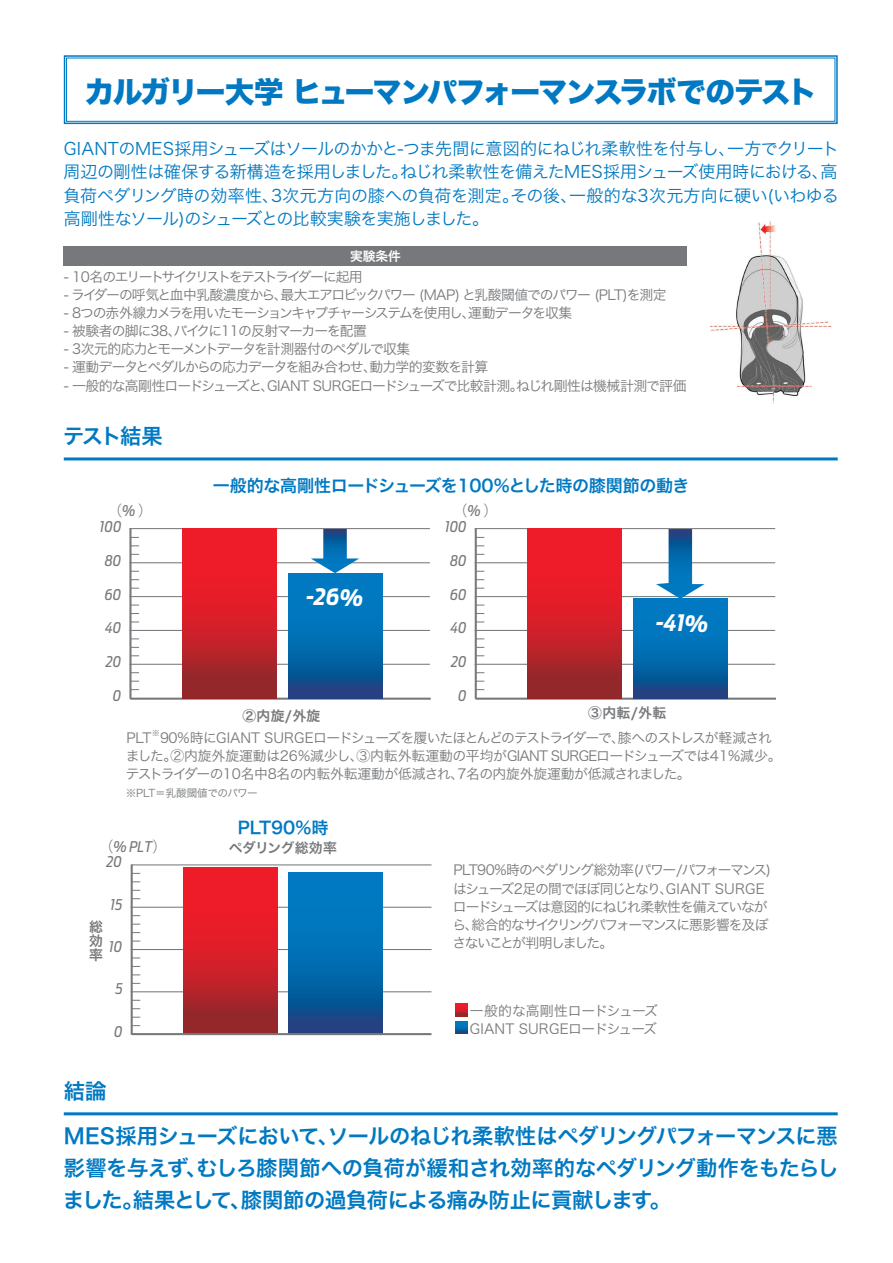
<style>
.page{position:relative;width:893px;height:1263px;background:#fff}
.page>*{position:absolute;margin:0;border:0;box-sizing:border-box;transform-origin:0 0}
.t1{font:29.7px "Hira Kaku Std W8";letter-spacing:-.065em;color:#0079c2}
.t2{font:22.5px "Ride Life Performance";color:#fff}
.t3{font:21.3px/45px "Hira Kaku Pro W6";letter-spacing:-.03em;color:#0079c2}
.t4{font:16.95px/23.4px "Hira Kaku Pro W3";letter-spacing:-.03em;color:#0079c2;text-align:justify}
.t5{font:16.95px "Hira Kaku Pro W6";letter-spacing:-.02em;color:#0079c2}
.t6{font:14.7px "Ride Life Performance LT";color:#76787b}
.t7{font:14.7px "Koz Go Pro";color:#76787b}
.t8{font:13.8px/18.1px "Hira Kaku Pro W3";letter-spacing:-.095em;color:#76787b}
.t9{font:13.8px/18.1px "Hira Kaku Pro W3";letter-spacing:-.04em;color:#76787b}
.t10{font:13.8px "Hira Kaku Pro W3";letter-spacing:-.065em;color:#76787b}
.t11{font:13.8px "Hira Kaku Pro W3";letter-spacing:-.085em;color:#76787b}
.t12{font:13.8px/18.3px "Hira Kaku Pro W3";letter-spacing:-.005em;color:#76787b}
.t13{font:13.8px "Hira Kaku Pro W3";letter-spacing:-.135em;color:#76787b}
.t14{font:13.8px/14.1px "Hira Kaku Pro W6";letter-spacing:.025em;color:#76787b;text-align:justify}
.t15{font:13.8px "Hira Kaku Pro W6";letter-spacing:-.045em;color:#76787b}
.t16{font:12.75px "Hira Kaku Pro W6";color:#fff}
.t17{font:10.65px "Hira Kaku Pro W3";letter-spacing:-.05em;color:#76787b}
.t18{font:8.1px "Hira Kaku Pro W3";color:#76787b}
.s1{font-family:"Ride Life Performance LT"}
.s2{font-family:"Koz Go Pro"}
</style>
<div class="page">
<img style="left:710px;top:221px;width:121px;height:182px">
<hr style="left:64px;top:1112px;width:774px;height:3px;background:#0079c2">
<div style="left:64px;top:247px;width:623px;height:19px;background:#76787b"></div>
<hr style="left:64px;top:457px;width:774px;height:3px;background:#0079c2">
<hr style="left:130px;top:698px;width:301px;height:2px;background:#76787b">
<hr style="left:129px;top:528px;width:3px;height:171px;background:#76787b">
<hr style="left:129px;top:664px;width:301px;height:1px;background:#76787b">
<hr style="left:129px;top:630px;width:301px;height:1px;background:#76787b">
<hr style="left:129px;top:596px;width:301px;height:1px;background:#76787b">
<hr style="left:129px;top:562px;width:301px;height:1px;background:#76787b">
<hr style="left:129px;top:528px;width:301px;height:1px;background:#76787b">
<svg style="left:182px;top:529px;width:94px;height:170px;background:#ce1f29"></svg>
<svg style="left:288px;top:573px;width:94px;height:126px;background:#0568ac"></svg>
<svg style="left:311px;top:529px;width:48px;height:44px"></svg>
<hr style="left:475px;top:698px;width:301px;height:2px;background:#76787b">
<hr style="left:475px;top:528px;width:2px;height:171px;background:#76787b">
<hr style="left:475px;top:664px;width:300px;height:1px;background:#76787b">
<hr style="left:475px;top:630px;width:300px;height:1px;background:#76787b">
<hr style="left:475px;top:596px;width:300px;height:1px;background:#76787b">
<hr style="left:475px;top:562px;width:300px;height:1px;background:#76787b">
<hr style="left:475px;top:528px;width:300px;height:1px;background:#76787b">
<svg style="left:528px;top:529px;width:94px;height:170px;background:#ce1f29"></svg>
<svg style="left:633px;top:599px;width:94px;height:100px;background:#0568ac"></svg>
<svg style="left:656px;top:529px;width:49px;height:70px"></svg>
<svg style="left:63px;top:55px;width:775px;height:70px"></svg>
<div style="left:66px;top:58px;width:769px;height:64px;border:1px solid #0079c2"></div>
<svg style="left:455px;top:1003px;width:12px;height:30px"></svg>
<hr style="left:131px;top:864px;width:2px;height:171px;background:#76787b">
<hr style="left:131px;top:991px;width:300px;height:1px;background:#76787b">
<hr style="left:131px;top:949px;width:300px;height:1px;background:#76787b">
<hr style="left:131px;top:907px;width:300px;height:1px;background:#76787b">
<hr style="left:132px;top:864px;width:299px;height:1px;background:#76787b">
<svg style="left:183px;top:867px;width:94px;height:166px;background:#cf1f29"></svg>
<svg style="left:289px;top:872px;width:94px;height:161px;background:#0568ac"></svg>
<hr style="left:132px;top:1033px;width:299px;height:2px;background:#76787b">
<h1 class="t1" style="left:85px;top:75px;width:734px">カルガリー大学 ヒューマンパフォーマンスラボでのテスト</h1>
<p class="t4" style="left:63px;top:136px;width:777px">GIANTのMES採用シューズはソールのかかと-つま先間に意図的にねじれ柔軟性を付与し、一方でクリート周辺の剛性は確保する新構造を採用しました。ねじれ柔軟性を備えたMES採用シューズ使用時における、高負荷ペダリング時の効率性、3次元方向の膝への負荷を測定。その後、一般的な3次元方向に硬い(いわゆる高剛性なソール)のシューズとの比較実験を実施しました。</p>
<p class="t16" style="left:350px;top:245px;width:52px">実験条件</p>
<p class="t13" style="left:64px;top:265px;width:300px">- 10名のエリートサイクリストをテストライダーに起用</p>
<p class="t11" style="left:64px;top:283px;width:604px">- ライダーの呼気と血中乳酸濃度から、最大エアロビックパワー (MAP) と乳酸閾値でのパワー (PLT)を測定</p>
<p class="t8" style="left:64px;top:303px;width:510px">- 8つの赤外線カメラを用いたモーションキャプチャーシステムを使用し、運動データを収集</p>
<p class="t10" style="left:64px;top:319px;width:305px">- 被験者の脚に38、バイクに11の反射マーカーを配置</p>
<p class="t10" style="left:64px;top:337px;width:348px">- 3次元的応力とモーメントデータを計測器付のペダルで収集</p>
<p class="t10" style="left:64px;top:355px;width:426px">- 運動データとペダルからの応力データを組み合わせ、動力学的変数を計算</p>
<p class="t10" style="left:64px;top:373px;width:624px">- 一般的な高剛性ロードシューズと、GIANT SURGEロードシューズで比較計測。ねじれ剛性は機械計測で評価</p>
<p class="t3" style="left:63px;top:413px;width:101px">テスト結果</p>
<p class="t5" style="left:213px;top:470px;width:478px">一般的な高剛性ロードシューズを100%とした時の膝関節の動き</p>
<p class="t7" style="left:108px;top:501px;width:47px">（<span class="s1">%</span> ）</p>
<p class="t7" style="left:453px;top:501px;width:47px">（<span class="s1">%</span> ）</p>
<p class="t6" style="left:100px;top:518px;width:23px">100</p>
<p class="t6" style="left:445px;top:518px;width:23px">100</p>
<p class="t6" style="left:105px;top:552px;width:18px">80</p>
<p class="t6" style="left:450px;top:552px;width:18px">80</p>
<p class="t6" style="left:105px;top:586px;width:18px">60</p>
<h2 class="t2" style="left:306px;top:583px;width:58px">-26%</h2>
<p class="t6" style="left:450px;top:586px;width:18px">60</p>
<p class="t6" style="left:105px;top:619px;width:18px">40</p>
<p class="t6" style="left:450px;top:619px;width:18px">40</p>
<h2 class="t2" style="left:656px;top:609px;width:54px">-41%</h2>
<p class="t6" style="left:106px;top:653px;width:17px">20</p>
<p class="t6" style="left:451px;top:653px;width:17px">20</p>
<p class="t6" style="left:113px;top:687px;width:10px">0</p>
<p class="t6" style="left:458px;top:687px;width:10px">0</p>
<p class="t14" style="left:242px;top:709px;width:79px">②内旋/外旋</p>
<p class="t14" style="left:588px;top:705px;width:79px">③内転/外転</p>
<p class="t10" style="left:126px;top:726px;width:27px">PLT</p>
<p class="t18" style="left:152px;top:726px;width:10px">※</p>
<p class="t9" style="left:126px;top:728px;width:657px;text-indent:34px">90%時にGIANT SURGEロードシューズを履いたほとんどのテストライダーで、膝へのストレスが軽減されました。②内旋外旋運動は26%減少し、③内転外転運動の平均がGIANT SURGEロードシューズでは41%減少。テストライダーの10名中8名の内転外転運動が低減され、7名の内旋外旋運動が低減されました。</p>
<p class="t17" style="left:126px;top:784px;width:133px">※PLT＝乳酸閾値でのパワー</p>
<p class="t5" style="left:238px;top:812px;width:92px">PLT90%時</p>
<p class="t6" style="left:99px;top:838px;width:70px"><span class="s2">（</span>% PLT<span class="s2">）</span></p>
<p class="t15" style="left:229px;top:835px;width:109px">ペダリング総効率</p>
<p class="t6" style="left:107px;top:853px;width:17px">20</p>
<p class="t6" style="left:111px;top:896px;width:13px">15</p>
<p class="t14" style="left:89px;top:919px;width:15px">総効率</p>
<p class="t6" style="left:109px;top:938px;width:15px">10</p>
<p class="t6" style="left:116px;top:980px;width:9px">5</p>
<p class="t6" style="left:114px;top:1023px;width:10px">0</p>
<p class="t8" style="left:452px;top:860px;width:320px">PLT90%時のペダリング総効率(パワー/パフォーマンス)はシューズ2足の間でほぼ同じとなり、GIANT SURGEロードシューズは意図的にねじれ柔軟性を備えていながら、総合的なサイクリングパフォーマンスに悪影響を及ぼさないことが判明しました。</p>
<p class="t12" style="left:470px;top:1000px;width:189px">一般的な高剛性ロードシューズ<br>GIANT SURGEロードシューズ</p>
<p class="t3" style="left:64px;top:1067px;width:775px">結論<br>MES採用シューズにおいて、ソールのねじれ柔軟性はペダリングパフォーマンスに悪</p>
<p class="t3" style="left:63px;top:1151px;width:777px;line-height:32px">影響を与えず、むしろ膝関節への負荷が緩和され効率的なペダリング動作をもたらしました。結果として、膝関節の過負荷による痛み防止に貢献します。</p>
</div>
